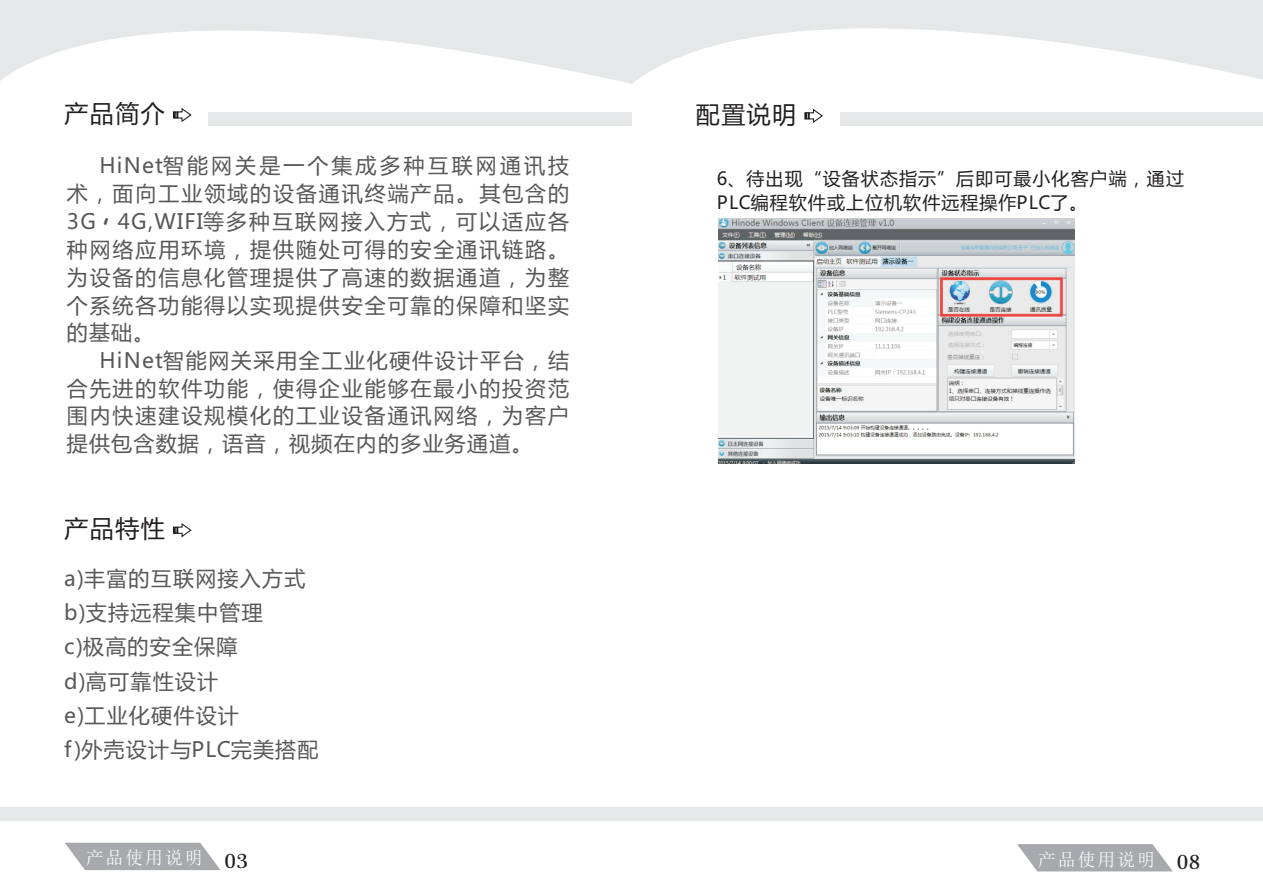
<style>
.page{position:relative;width:1263px;height:893px;background:#fff}
.page>*{position:absolute;margin:0;border:0;box-sizing:border-box;transform-origin:0 0}
.t1{font:24px "Microsoft Ya Hei";letter-spacing:.06em;color:#231f20}
.t2{font:21px/27.8px "Microsoft Ya Hei";letter-spacing:.09em;color:#57585a;text-align:justify}
.t3{font:21px/34.3px "Microsoft Ya Hei";letter-spacing:.06em;color:#57585a}
.t4{font:18px/23.7px "Microsoft Ya Hei";letter-spacing:.06em;color:#231f20}
.t5{font:18px "Sim Sun";letter-spacing:.1em;color:#fff}
.s1{font-family:"M Young HKS";font-weight:700}
.s2{font-family:"Plantagenet Cherokee";font-size:21px;color:#231f20}
</style>
<div class="page">
<div style="left:0;top:807px;width:631px;height:13px;background:#e6e7e9"></div>
<svg style="left:0;top:0;width:631px;height:84px;fill:#e6e7e9"></svg>
<div style="left:208px;top:112px;width:423px;height:14px;background:#e6e7e9"></div>
<div style="left:631px;top:807px;width:632px;height:13px;background:#e6e7e9"></div>
<svg style="left:631px;top:0;width:632px;height:85px;fill:#e6e7e9"></svg>
<div style="left:840px;top:112px;width:423px;height:14px;background:#e6e7e9"></div>
<svg style="left:65px;top:843px;width:156px;height:27px;background:#b3b4b7"></svg>
<svg style="left:173px;top:108px;width:19px;height:14px"></svg>
<svg style="left:173px;top:523px;width:19px;height:15px"></svg>
<svg style="left:1017px;top:844px;width:156px;height:27px;background:#b3b4b7"></svg>
<svg style="left:804px;top:108px;width:19px;height:15px"></svg>
<img style="left:718px;top:218px;width:356px;height:246px">
<p class="t1" style="left:65px;top:103px;width:102px">产品简介</p>
<p class="t2" style="left:67px;top:154px;width:504px;text-indent:33px">HiNet智能网关是一个集成多种互联网通讯技术，面向工业领域的设备通讯终端产品。其包含的3G<span class="s1">，</span>4G,WIFI等多种互联网接入方式，可以适应各种网络应用环境，提供随处可得的安全通讯链路。为设备的信息化管理提供了高速的数据通道，为整个系统各功能得以实现提供安全可靠的保障和坚实的基础。</p>
<p class="t2" style="left:67px;top:348px;width:504px;text-indent:33px">HiNet智能网关采用全工业化硬件设计平台，结合先进的软件功能，使得企业能够在最小的投资范围内快速建设规模化的工业设备通讯网络，为客户提供包含数据，语音，视频在内的多业务通道。</p>
<p class="t1" style="left:65px;top:517px;width:102px">产品特性</p>
<p class="t3" style="left:64px;top:562px;width:256px">a)丰富的互联网接入方式b)支持远程集中管理<br>c)极高的安全保障<br>d)高可靠性设计<br>e)工业化硬件设计<br>f)外壳设计与PLC完美搭配</p>
<p class="t5" style="left:86px;top:849px;width:164px">产品使用说明 <span class="s2">03</span></p>
<p class="t1" style="left:696px;top:104px;width:102px">配置说明</p>
<p class="t4" style="left:717px;top:168px;width:469px">6、待出现“设备状态指示”后即可最小化客户端，通过<br>PLC编程软件或上位机软件远程操作PLC了。</p>
<p class="t5" style="left:1038px;top:850px;width:164px">产品使用说明 <span class="s2">08</span></p>
</div>
